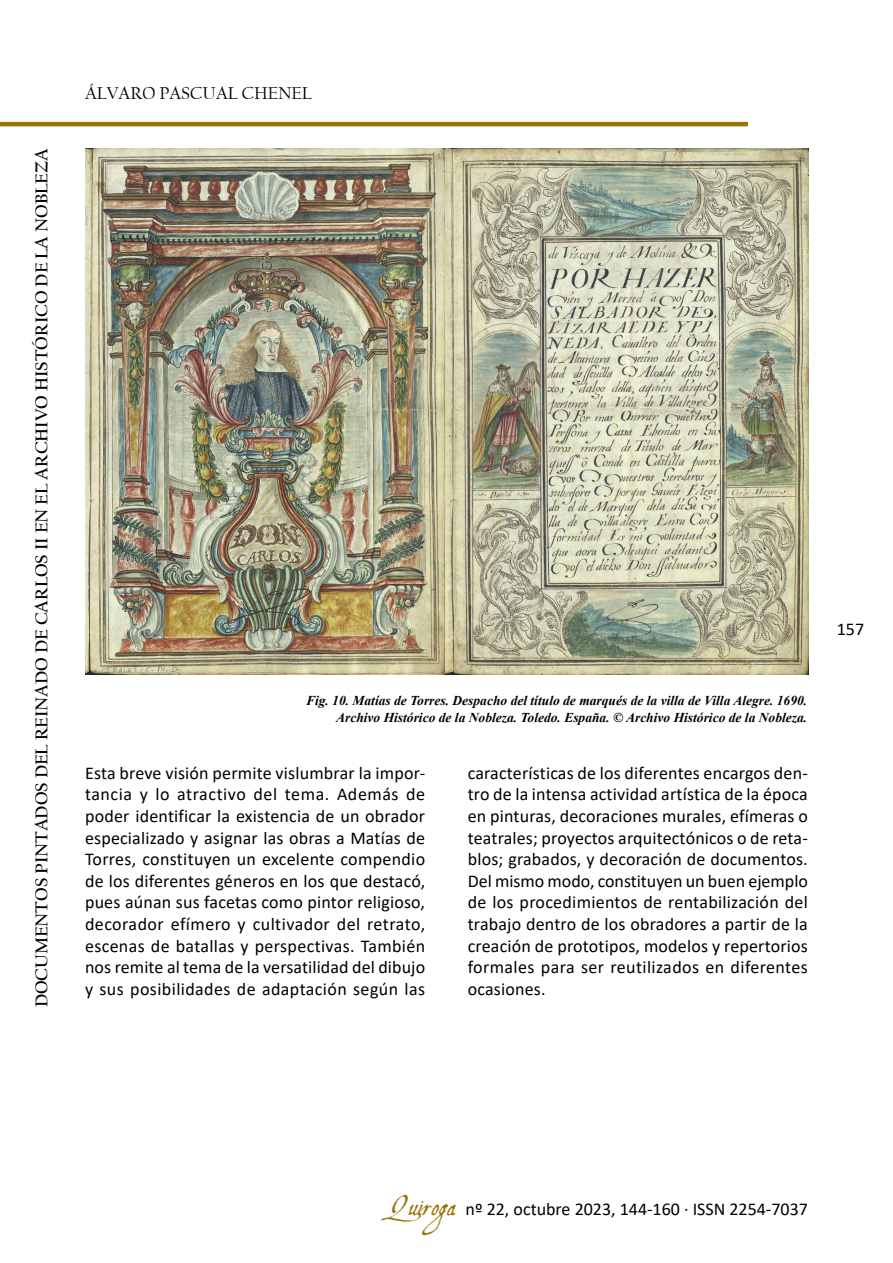
<style>
.page{position:relative;width:893px;height:1263px;background:#fff}
.page>*{position:absolute;margin:0;border:0;box-sizing:border-box;transform-origin:0 0}
.t1{font:18px/21.6px "Calibri";letter-spacing:.01em;color:#000;text-align:justify}
.t2{font:700 18px "Californian FB";color:#000}
.t3{font:18px "Californian FB";color:#000}
.t4{font:italic 700 13.5px/16.2px "Times New Roman";color:#000;text-align:right}
.s1{font-family:"Aquiline";font-size:27px;color:#9b7305}
</style>
<div class="page">
<hr style="left:0;top:122px;width:748px;height:4px;background:#9b7305">
<img style="left:85px;top:149px;width:724px;height:525px">
<p class="t2" style="left:31px;top:1007px;width:860px;rotate:-90deg">DOCUMENTOS PINTADOS DEL REINADO DE CARLOS II EN EL ARCHIVO HISTÓRICO DE LA NOBLEZA</p>
<p class="t3" style="left:85px;top:83px;width:35px">ÁLVAR</p>
<p class="t3" style="left:143px;top:83px;width:112px">O PAS CUAL CHENE</p>
<p class="t3" style="left:302px;top:83px;width:11px">L</p>
<p class="t4" style="left:306px;top:692px;width:503px">Fig. 10. Matías de Torres. Despacho del título de marqués de la villa de Villa Alegre. 1690.<br>Archivo Histórico de la Nobleza. Toledo. España. © Archivo Histórico de la Nobleza.</p>
<p class="t1" style="left:85px;top:761px;width:342px">Esta breve visión permite vislumbrar la impor&shy;tancia y lo atractivo del tema. Además de poder identificar la existencia de un obrador especializado y asignar las obras a Matías de Torres, constituyen un excelente compendio de los diferentes géneros en los que destacó, pues aúnan sus facetas como pintor religioso, decorador efímero y cultivador del retrato, escenas de batallas y perspectivas. También nos remite al tema de la versatilidad del dibujo y sus posibilidades de adaptación según las</p>
<p class="t1" style="left:468px;top:761px;width:342px">características de los diferentes encargos den&shy;tro de la intensa actividad artística de la época en pinturas, decoraciones murales, efímeras o teatrales; proyectos arquitectónicos o de reta&shy;blos; grabados, y decoración de documentos.<br>Del mismo modo, constituyen un buen ejemplo de los procedimientos de rentabilización del trabajo dentro de los obradores a partir de la creación de prototipos, modelos y repertorios formales para ser reutilizados en diferentes ocasiones.</p>
<p class="t1" style="left:837px;top:617px;width:29px">157</p>
<p class="t1" style="left:389px;top:1198px;width:420px"><span class="s1">Quiroga</span> nº 22, octubre 2023, 144-160 · ISSN 2254-7037</p>
</div>
